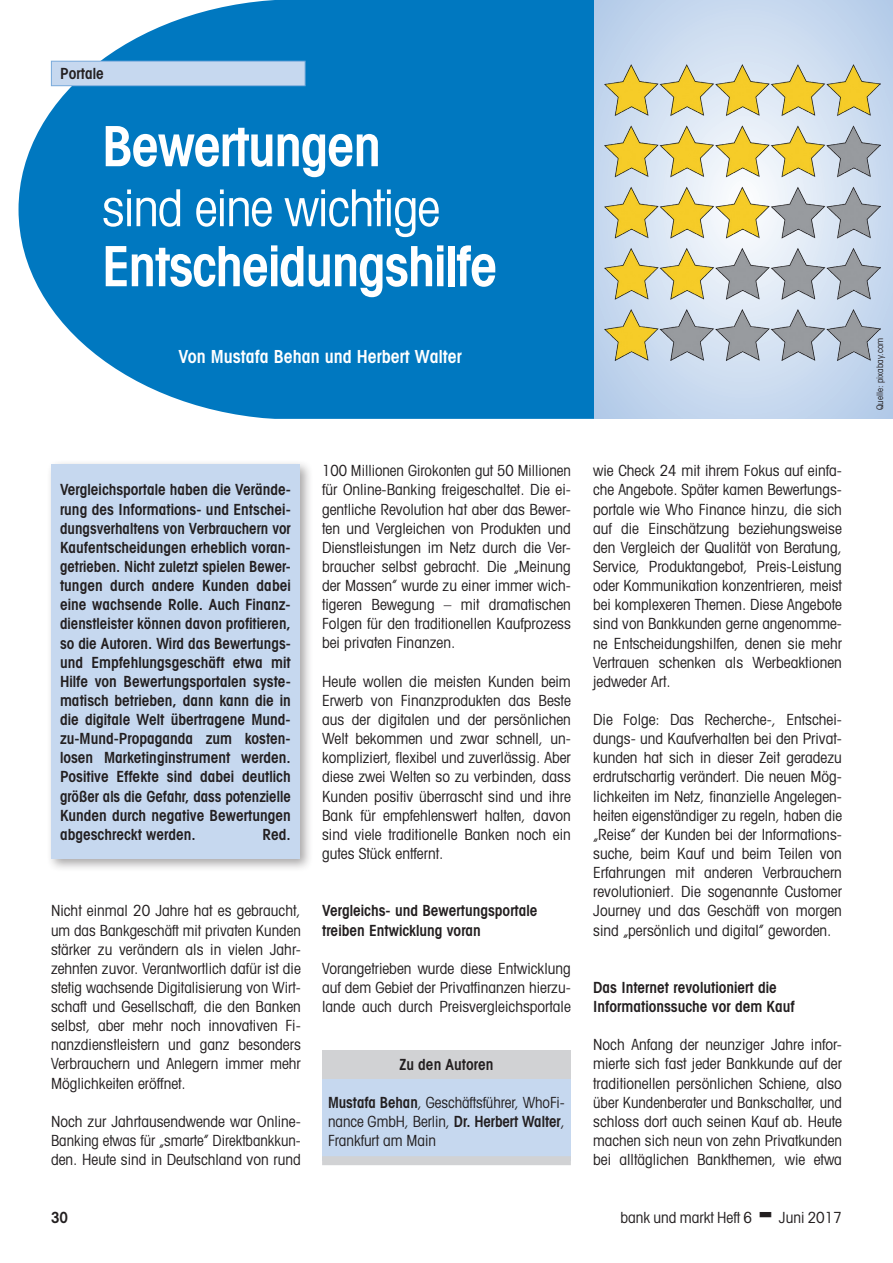
<style>
.page{position:relative;width:893px;height:1263px;background:#fff}
.page>*{position:absolute;margin:0;border:0;box-sizing:border-box;transform-origin:0 0}
.t1{font:600 condensed 55.5px "Avant Garde";letter-spacing:-.025em;color:#fff}
.t2{font:condensed 51px/60px "Avant Garde";letter-spacing:-.025em;color:#fff}
.t3{font:600 condensed 18px "Avant Garde";color:#fff}
.t4{font:condensed 15.3px/19.2px "Avant Garde";color:#231f20;text-align:justify}
.t5{font:600 condensed 15.3px/19.2px "Avant Garde";color:#231f20}
.t6{font:condensed 9px "Avant Garde";color:#231f20}
.s1{font-weight:600;font-size:55.5px}
.s2{font-weight:600}
</style>
<div class="page">
<svg style="left:19px;top:0;width:575px;height:419px;fill:#0078c0"></svg>
<div style="left:51px;top:61px;width:254px;height:25px;background:#c6d8ef"></div>
<div style="left:51px;top:61px;width:254px;height:25px;border:1px solid #7aabdb"></div>
<svg style="left:594px;top:0;width:299px;height:419px"></svg>
<div style="left:46px;top:460px;width:267px;height:412px;background:#231f20;opacity:.4"></div>
<div style="left:51px;top:465px;width:249px;height:394px;background:#c6d8ef"></div>
<div style="left:322px;top:1073px;width:249px;height:88px;background:#c6d8ef"></div>
<div style="left:322px;top:1050px;width:249px;height:28px;background:#d1d2d4"></div>
<div style="left:322px;top:1156px;width:249px;height:9px;background:#d1d2d4"></div>
<img style="left:605px;top:64px;width:275px;height:296px">
<p class="t5" style="left:60px;top:64px;width:45px">Portale</p>
<h1 class="t1" style="left:102px;top:112px;width:281px">Bewertungen</h1>
<h2 class="t2" style="left:102px;top:177px;width:340px">sind eine wichtige</h2>
<h1 class="t1" style="left:102px;top:232px;width:397px">Entscheidungshilfe</h1>
<h2 class="t2" style="left:90px;top:155px;width:412px"><span class="s1">Frauen</span> im Banking – die <span class="s1">Quote</span> kommt</h2>
<p class="t3" style="left:164px;top:339px;width:150px">Von Jörg Wittenberg</p>
<p class="t3" style="left:179px;top:345px;width:285px">Von Mustafa Behan und Herbert Walter</p>
<p class="t5" style="left:60px;top:480px;width:232px;text-align:justify">Vergleichsportale haben die Verände&shy;rung des Informations- und Entschei&shy;dungsverhaltens von Verbrauchern vor Kaufentscheidungen erheblich voran&shy;getrieben. Nicht zuletzt spielen Bewer&shy;tungen durch andere Kunden dabei eine wachsende Rolle. Auch Finanz&shy;dienstleister können davon profitieren, so die Autoren. Wird das Bewertungs&shy;und Empfehlungsgeschäft etwa mit Hilfe von Bewertungsportalen syste&shy;matisch betrieben, dann kann die in die digitale Welt übertragene Mund&shy;zu-Mund-Propaganda zum kosten&shy;losen Marketinginstrument werden.<br>Positive Effekte sind dabei deutlich größer als die Gefahr, dass potenzielle Kunden durch negative Bewertungen abgeschreckt werden.</p>
<p class="t5" style="left:263px;top:824px;width:30px">Red.</p>
<p class="t4" style="left:51px;top:901px;width:251px">Nicht einmal 20 Jahre hat es gebraucht, um das Bankgeschäft mit privaten Kunden stärker zu verändern als in vielen Jahr&shy;zehnten zuvor. Verantwortlich dafür ist die stetig wachsende Digitalisierung von Wirt&shy;schaft und Gesellschaft, die den Banken selbst, aber mehr noch innovativen Fi&shy;nanzdienstleistern und ganz besonders Verbrauchern und Anlegern immer mehr Möglichkeiten eröffnet.</p>
<p class="t4" style="left:51px;top:1111px;width:251px">Noch zur Jahrtausendwende war Online-Banking etwas für „smarte” Direktbankkun&shy;den. Heute sind in Deutschland von rund</p>
<p class="t4" style="left:322px;top:461px;width:250px">100 Millionen Girokonten gut 50 Millionen für Online-Banking freigeschaltet. Die ei&shy;gentliche Revolution hat aber das Bewer&shy;ten und Vergleichen von Produkten und Dienstleistungen im Netz durch die Ver&shy;braucher selbst gebracht. Die „Meinung der Massen” wurde zu einer immer wich&shy;tigeren Bewegung – mit dramatischen Folgen für den traditionellen Kaufprozess bei privaten Finanzen.</p>
<p class="t4" style="left:322px;top:671px;width:250px">Heute wollen die meisten Kunden beim Erwerb von Finanzprodukten das Beste aus der digitalen und der persönlichen Welt bekommen und zwar schnell, un&shy;kompliziert, flexibel und zuverlässig. Aber diese zwei Welten so zu verbinden, dass Kunden positiv überrascht sind und ihre Bank für empfehlenswert halten, davon sind viele traditionelle Banken noch ein gutes Stück entfernt.</p>
<p class="t5" style="left:322px;top:901px;width:217px">Vergleichs- und Bewertungsportale treiben Entwicklung voran</p>
<p class="t4" style="left:322px;top:958px;width:250px">Vorangetrieben wurde diese Entwicklung auf dem Gebiet der Privatfinanzen hierzu&shy;lande auch durch Preisvergleichsportale</p>
<p class="t5" style="left:399px;top:1054px;width:95px">Zu den Autoren</p>
<p class="t4" style="left:328px;top:1092px;width:238px"><span class="s2">Mustafa Behan</span>, Geschäftsführer, WhoFi&shy;nance GmbH, Berlin, <span class="s2">Dr. Herbert Walter</span>, Frankfurt am Main</p>
<p class="t4" style="left:593px;top:461px;width:250px">wie Check 24 mit ihrem Fokus auf einfa&shy;che Angebote. Später kamen Bewertungs&shy;portale wie Who Finance hinzu, die sich auf die Einschätzung beziehungsweise den Vergleich der Qualität von Beratung, Service, Produktangebot, Preis-Leistung oder Kommunikation konzentrieren, meist bei komplexeren Themen. Diese Angebote sind von Bankkunden gerne angenomme&shy;ne Entscheidungshilfen, denen sie mehr Vertrauen schenken als Werbeaktionen jedweder Art.</p>
<p class="t4" style="left:593px;top:710px;width:250px">Die Folge: Das Recherche-, Entschei&shy;dungs- und Kaufverhalten bei den Privat&shy;kunden hat sich in dieser Zeit geradezu erdrutschartig verändert. Die neuen Mög&shy;lichkeiten im Netz, finanzielle Angelegen&shy;heiten eigenständiger zu regeln, haben die „Reise” der Kunden bei der Informations&shy;suche, beim Kauf und beim Teilen von Erfahrungen mit anderen Verbrauchern revolutioniert. Die sogenannte Customer Journey und das Geschäft von morgen sind „persönlich und digital” geworden.</p>
<p class="t5" style="left:593px;top:977px;width:203px">Das Internet revolutioniert die<br>Informationssuche vor dem Kauf</p>
<p class="t4" style="left:593px;top:1035px;width:250px">Noch Anfang der neunziger Jahre infor&shy;mierte sich fast jeder Bankkunde auf der traditionellen persönlichen Schiene, also über Kundenberater und Bankschalter, und schloss dort auch seinen Kauf ab. Heute machen sich neun von zehn Privatkunden bei alltäglichen Bankthemen, wie etwa</p>
<p class="t5" style="left:51px;top:1207px;width:19px">30</p>
<p class="t4" style="left:620px;top:1207px;width:133px">bank und markt Heft 6</p>
<p class="t4" style="left:779px;top:1207px;width:65px">Juni 2017</p>
<p class="t6" style="left:874px;top:410px;width:74px;rotate:-90deg">Quelle: pixabay.com</p>
</div>
